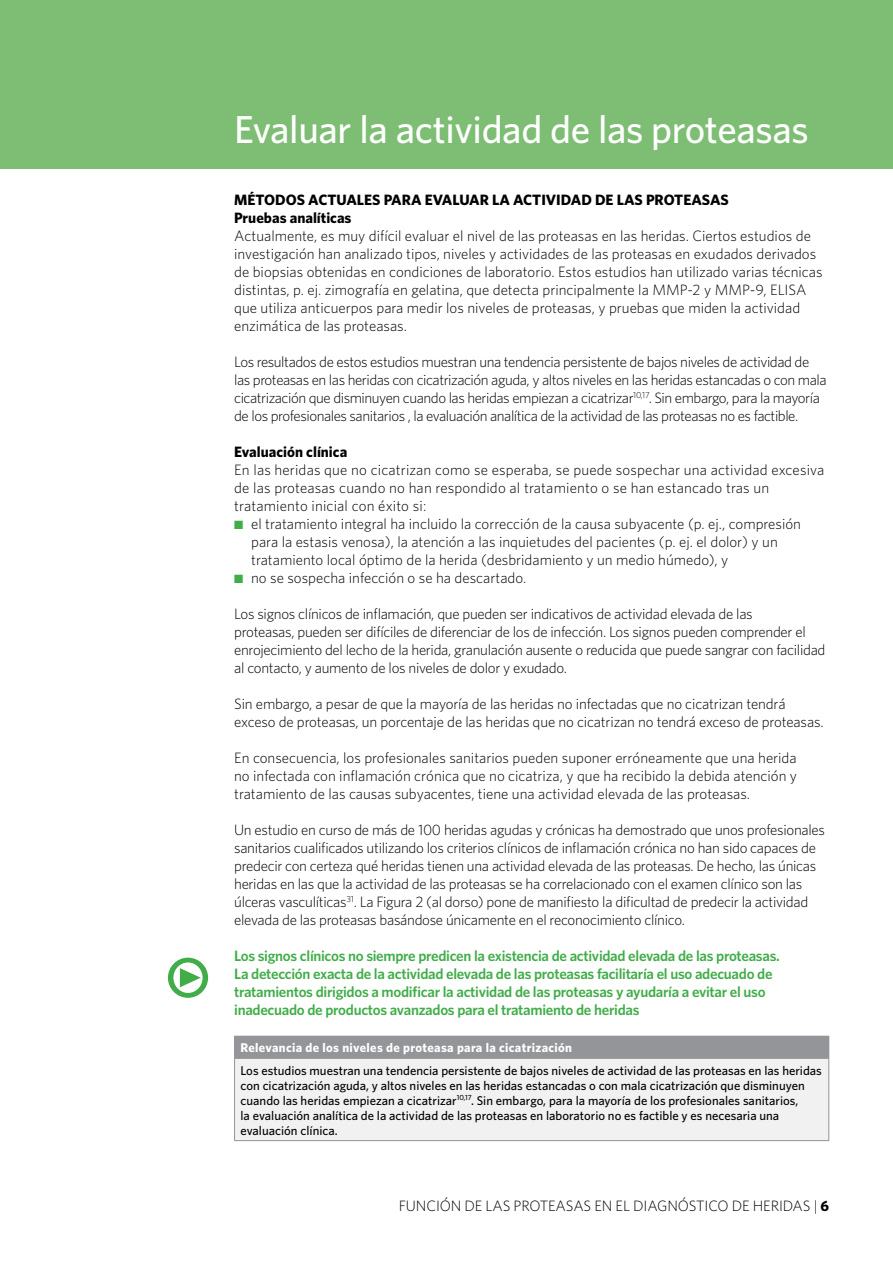
<style>
.page{position:relative;width:893px;height:1263px;background:#fff}
.page>*{position:absolute;margin:0;border:0;box-sizing:border-box;transform-origin:0 0}
.t1{font:54px "Meta Pro";color:#41ad49}
.t2{font:500 39px "Whitney";letter-spacing:-.01em;color:#fff}
.t3{font:300 15px/18px "Whitney";letter-spacing:-.02em;color:#000}
.t4{font:300 15px/18px "Whitney";color:#000}
.t5{font:600 15px/18px "Whitney";letter-spacing:-.02em;color:#41ad49}
.t6{font:300 15px/18px "Whitney";letter-spacing:.01em;color:#000}
.t7{font:700 15px/18px "Whitney";color:#000}
.t8{font:500 12.75px/15px "Whitney";color:#000}
.t9{font:700 12.75px "Whitney";letter-spacing:.025em;color:#fff}
.s1{color:#41ad49}
.s2{font-weight:700}
</style>
<div class="page">
<div style="left:0;top:0;width:893px;height:169px;background:#7ebe74"></div>
<div style="left:235px;top:1036px;width:594px;height:22px;background:#939598"></div>
<div style="left:235px;top:1058px;width:594px;height:82px;background:#f1f1f2"></div>
<svg style="left:234px;top:1037px;width:1px;height:21px"></svg>
<hr style="left:234px;top:1036px;width:595px;height:1px;background:#939598">
<hr style="left:234px;top:1059px;width:1px;height:81px;background:#939598">
<hr style="left:234px;top:1058px;width:595px;height:1px;background:#939598">
<hr style="left:828px;top:1059px;width:1px;height:81px;background:#939598">
<hr style="left:234px;top:1140px;width:595px;height:1px;background:#939598">
<h1 class="t1" style="left:165px;top:937px;width:47px">•</h1>
<h2 class="t2" style="left:234px;top:106px;width:576px">Evaluar la actividad de las proteasas</h2>
<p class="t7" style="left:234px;top:190px;width:496px">MÉTODOS ACTUALES PARA EVALUAR LA ACTIVIDAD DE LAS PROTEASAS<br>Pruebas analíticas</p>
<p class="t4" style="left:234px;top:226px;width:590px">Actualmente, es muy difícil evaluar el nivel de las proteasas en las heridas. Ciertos estudios de investigación han analizado tipos, niveles y actividades de las proteasas en exudados derivados de biopsias obtenidas en condiciones de laboratorio. Estos estudios han utilizado varias técnicas distintas, p. ej. zimografía en gelatina, que detecta principalmente la MMP-2 y MMP-9, ELISA que utiliza anticuerpos para medir los niveles de proteasas, y pruebas que miden la actividad enzimática de las proteasas.</p>
<p class="t3" style="left:234px;top:352px;width:594px">Los resultados de estos estudios muestran una tendencia persistente de bajos niveles de actividad de las proteasas en las heridas con cicatrización aguda, y altos niveles en las heridas estancadas o con mala cicatrización que disminuyen cuando las heridas empiezan a cicatrizar<sup>10,17</sup>. Sin embargo, para la mayoría de los profesionales sanitarios , la evaluación analítica de la actividad de las proteasas no es factible.</p>
<p class="t7" style="left:234px;top:442px;width:115px">Evaluación clínica</p>
<p class="t6" style="left:234px;top:460px;width:592px">En las heridas que no cicatrizan como se esperaba, se puede sospechar una actividad excesiva de las proteasas cuando no han respondido al tratamiento o se han estancado tras un tratamiento inicial con éxito si:</p>
<p class="t4" style="left:251px;top:514px;width:551px;text-indent:-17px"><span class="s1">■</span> el tratamiento integral ha incluido la corrección de la causa subyacente (p. ej., compresión para la estasis venosa), la atención a las inquietudes del pacientes (p. ej. el dolor) y un tratamiento local óptimo de la herida (desbridamiento y un medio húmedo), y</p>
<p class="t4" style="left:234px;top:568px;width:294px"><span class="s1">■</span> no se sospecha infección o se ha descartado.</p>
<p class="t3" style="left:234px;top:604px;width:593px">Los signos clínicos de inflamación, que pueden ser indicativos de actividad elevada de las<br>proteasas, pueden ser difíciles de diferenciar de los de infección. Los signos pueden comprender el enrojecimiento del lecho de la herida, granulación ausente o reducida que puede sangrar con facilidad al contacto, y aumento de los niveles de dolor y exudado.</p>
<p class="t3" style="left:234px;top:694px;width:591px">Sin embargo, a pesar de que la mayoría de las heridas no infectadas que no cicatrizan tendrá exceso de proteasas, un porcentaje de las heridas que no cicatrizan no tendrá exceso de proteasas.</p>
<p class="t3" style="left:234px;top:748px;width:564px;text-align:justify">En consecuencia, los profesionales sanitarios pueden suponer erróneamente que una herida no infectada con inflamación crónica que no cicatriza, y que ha recibido la debida atención y tratamiento de las causas subyacentes, tiene una actividad elevada de las proteasas.</p>
<p class="t3" style="left:234px;top:820px;width:592px">Un estudio en curso de más de 100 heridas agudas y crónicas ha demostrado que unos profesionales sanitarios cualificados utilizando los criterios clínicos de inflamación crónica no han sido capaces de predecir con certeza qué heridas tienen una actividad elevada de las proteasas. De hecho, las únicas heridas en las que la actividad de las proteasas se ha correlacionado con el examen clínico son las úlceras vasculíticas<sup>31</sup>. La Figura 2 (al dorso) pone de manifiesto la dificultad de predecir la actividad elevada de las proteasas basándose únicamente en el reconocimiento clínico.</p>
<p class="t5" style="left:234px;top:946px;width:547px">Los signos clínicos no siempre predicen la existencia de actividad elevada de las proteasas.<br>La detección exacta de la actividad elevada de las proteasas facilitaría el uso adecuado de tratamientos dirigidos a modificar la actividad de las proteasas y ayudaría a evitar el uso inadecuado de productos avanzados para el tratamiento de heridas</p>
<p class="t9" style="left:241px;top:1040px;width:333px">Relevancia de los niveles de proteasa para la cicatrización</p>
<p class="t8" style="left:241px;top:1062px;width:583px">Los estudios muestran una tendencia persistente de bajos niveles de actividad de las proteasas en las heridas con cicatrización aguda, y altos niveles en las heridas estancadas o con mala cicatrización que disminuyen cuando las heridas empiezan a cicatrizar<sup>10,17</sup>. Sin embargo, para la mayoría de los profesionales sanitarios,<br>la evaluación analítica de la actividad de las proteasas en laboratorio no es factible y es necesaria una evaluación clínica.</p>
<p class="t3" style="left:399px;top:1197px;width:432px">FUNCIÓN DE LAS PROTEASAS EN EL DIAGNÓSTICO DE HERIDAS | <span class="s2">6</span></p>
</div>
